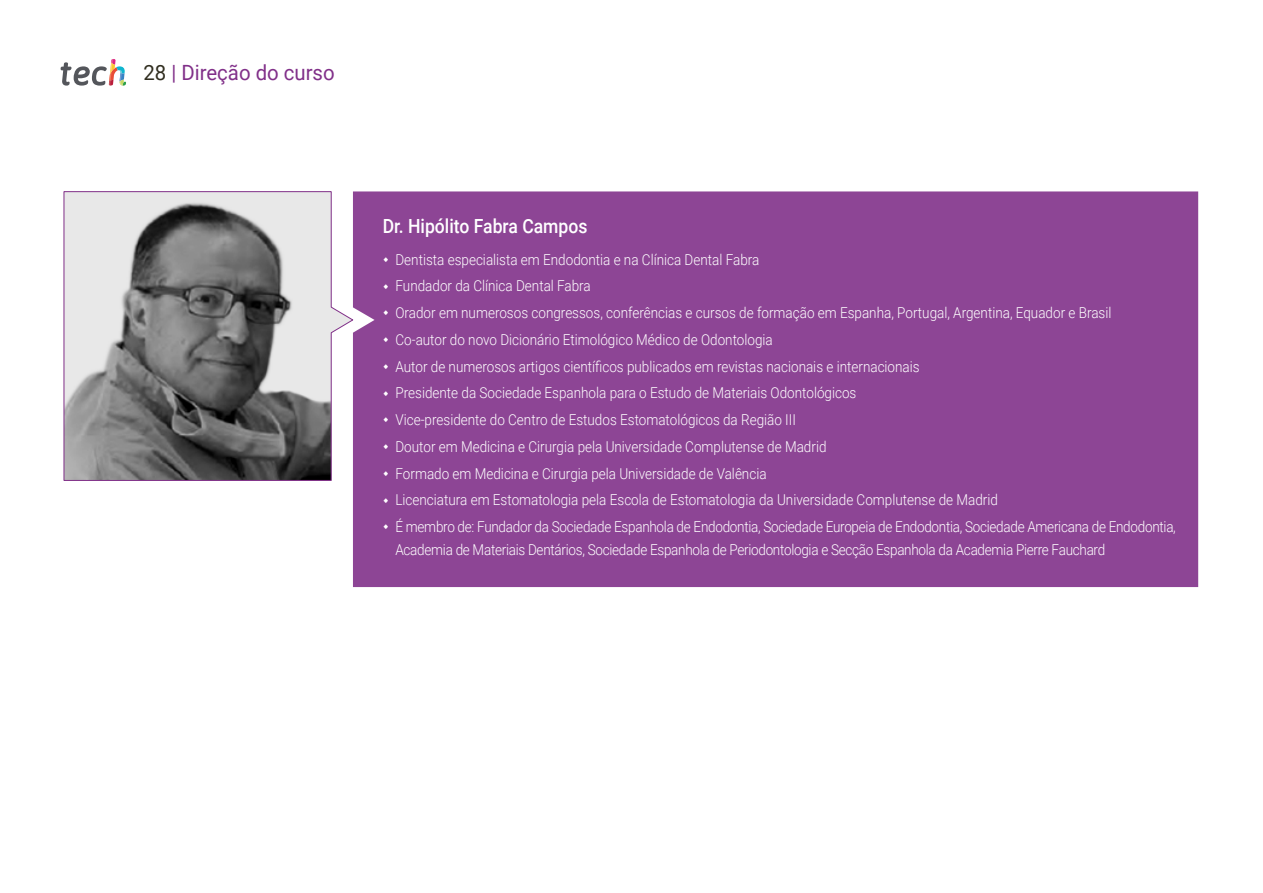
<style>
.page{position:relative;width:1263px;height:893px;background:#fff}
.page>*{position:absolute;margin:0;border:0;box-sizing:border-box;transform-origin:0 0}
.t1{font:21px "Roboto";color:#813089}
.t2{font:500 19.5px "Roboto";color:#fff;scale:.9 1}
.t3{font:300 15px/26.7px "Roboto";color:#fff;scale:.9 1}
.t4{font:300 15px "Roboto";letter-spacing:-.02em;color:#fff;scale:.9 1}
.s1{color:#312e20}
</style>
<div class="page">
<svg style="left:61px;top:59px;width:65px;height:27px"></svg>
<div style="left:353px;top:191px;width:845px;height:396px;background:#8d4595"></div>
<svg style="left:64px;top:191px;width:289px;height:290px;background:#999899"></svg>
<svg style="left:384px;top:257px;width:4px;height:5px"></svg>
<svg style="left:384px;top:284px;width:4px;height:5px"></svg>
<svg style="left:384px;top:310px;width:4px;height:5px"></svg>
<svg style="left:384px;top:337px;width:4px;height:5px"></svg>
<svg style="left:384px;top:364px;width:4px;height:5px"></svg>
<svg style="left:384px;top:391px;width:4px;height:5px"></svg>
<svg style="left:384px;top:417px;width:4px;height:5px"></svg>
<svg style="left:384px;top:444px;width:4px;height:5px"></svg>
<svg style="left:384px;top:471px;width:4px;height:5px"></svg>
<svg style="left:384px;top:498px;width:4px;height:5px"></svg>
<svg style="left:384px;top:524px;width:4px;height:5px"></svg>
<h1 class="t1" style="left:144px;top:57px;width:193px"><span class="s1">28</span> | Direção do curso</h1>
<h2 class="t2" style="left:383px;top:212px;width:229px">Dr. Hipólito Fabra Campos</h2>
<p class="t3" style="left:395px;top:245px;width:869px">Dentista especialista em Endodontia e na Clínica Dental Fabra<br>Fundador da Clínica Dental Fabra<br>Orador em numerosos congressos, conferências e cursos de formação em Espanha, Portugal, Argentina, Equador e Brasil<br>Co-autor do novo Dicionário Etimológico Médico de Odontologia<br>Autor de numerosos artigos científicos publicados em revistas nacionais e internacionais<br>Presidente da Sociedade Espanhola para o Estudo de Materiais Odontológicos<br>Vice-presidente do Centro de Estudos Estomatológicos da Região III<br>Doutor em Medicina e Cirurgia pela Universidade Complutense de Madrid<br>Formado em Medicina e Cirurgia pela Universidade de Valência<br>Licenciatura em Estomatologia pela Escola de Estomatologia da Universidade Complutense de Madrid<br>É membro de: Fundador da Sociedade Espanhola de Endodontia, Sociedade Europeia de Endodontia, Sociedade Americana de Endodontia,</p>
<p class="t4" style="left:395px;top:539px;width:790px">Academia de Materiais Dentários, Sociedade Espanhola de Periodontologia e Secção Espanhola da Academia Pierre Fauchard</p>
</div>
